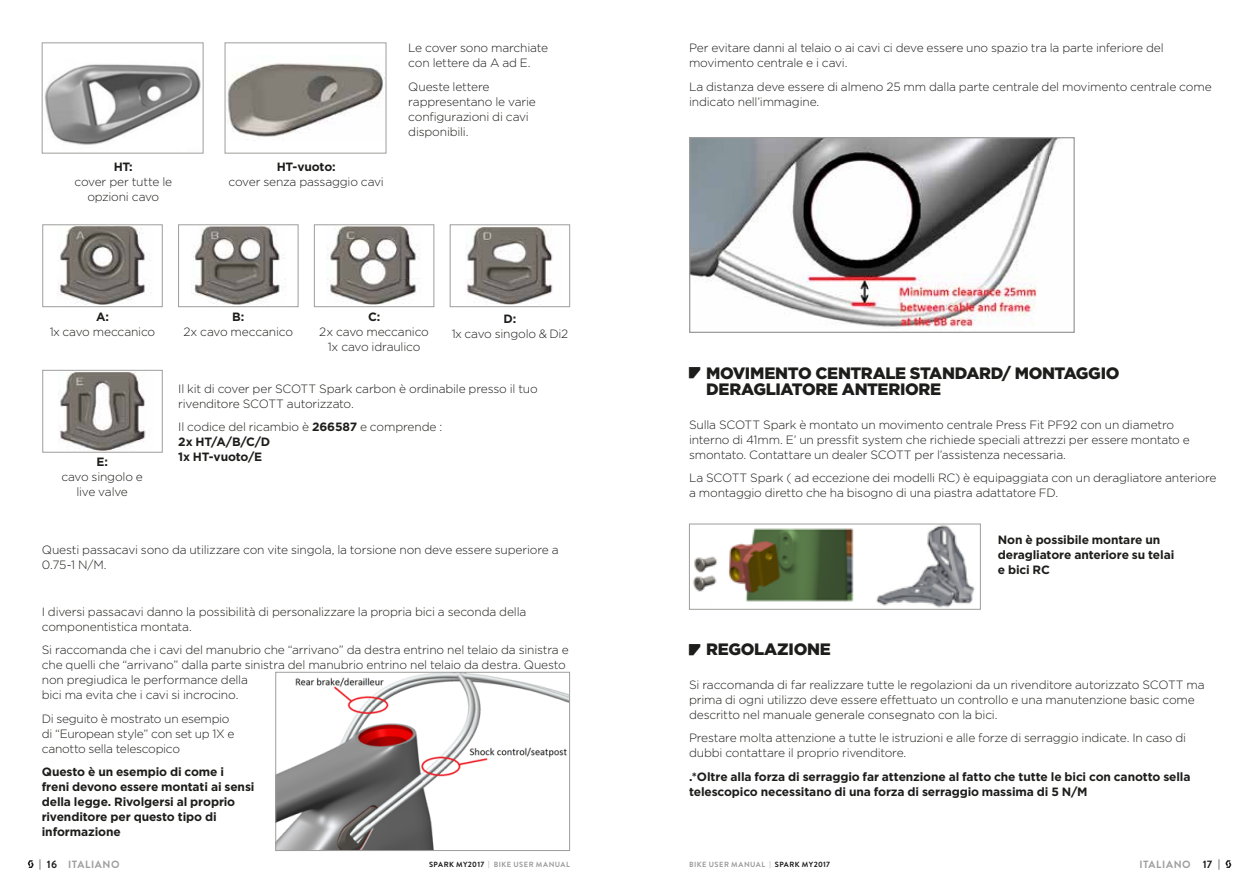
<style>
.page{position:relative;width:1259px;height:893px;background:#fff}
.page>*{position:absolute;margin:0;border:0;box-sizing:border-box;transform-origin:0 0}
.t1{font:900 16.5px/16.5px "Gotham";letter-spacing:-.02em;color:#1d1d1b}
.t2{font:300 12px/15px "Gotham";letter-spacing:-.015em;color:#1d1d1b}
.t3{font:700 12px/15px "Gotham";letter-spacing:-.01em;color:#1d1d1b}
.t4{font:700 10.5px "Brandon Text";letter-spacing:.06em;color:#9d9d9c}
.t5{font:700 10.5px "Brandon Text";color:#1d1d1b}
.t6{font:700 7.5px "Brandon Text";letter-spacing:.065em;color:#9d9d9c}
.s1{font-weight:700}
.s2{font-family:"manual Point";font-weight:400;font-size:27px}
.s3{color:#1d1d1b}
</style>
<div class="page">
<img style="left:277px;top:674px;width:291px;height:175px">
<div style="left:275px;top:672px;width:295px;height:179px;border:1px solid #9d9d9c"></div>
<img style="left:691px;top:139px;width:371px;height:188px">
<div style="left:689px;top:137px;width:385px;height:196px;border:1px solid #9d9d9c"></div>
<img style="left:693px;top:526px;width:282px;height:82px">
<div style="left:689px;top:524px;width:291px;height:86px;border:1px solid #9d9d9c"></div>
<img style="left:44px;top:64px;width:157px;height:81px">
<img style="left:57px;top:227px;width:95px;height:77px">
<div style="left:42px;top:225px;width:120px;height:82px;border:1px solid #9d9d9c"></div>
<img style="left:466px;top:227px;width:87px;height:77px">
<div style="left:450px;top:225px;width:120px;height:82px;border:1px solid #9d9d9c"></div>
<img style="left:227px;top:63px;width:156px;height:74px">
<div style="left:225px;top:43px;width:161px;height:110px;border:1px solid #9d9d9c"></div>
<img style="left:191px;top:227px;width:95px;height:77px">
<div style="left:178px;top:225px;width:120px;height:82px;border:1px solid #9d9d9c"></div>
<img style="left:58px;top:372px;width:88px;height:78px">
<div style="left:42px;top:370px;width:120px;height:82px;border:1px solid #9d9d9c"></div>
<img style="left:326px;top:227px;width:93px;height:78px">
<div style="left:314px;top:225px;width:120px;height:82px;border:1px solid #9d9d9c"></div>
<svg style="left:1225px;top:860px;width:6px;height:8px"></svg>
<svg style="left:28px;top:860px;width:6px;height:8px"></svg>
<p class="t3" style="left:114px;top:159px;width:20px">HT:</p>
<p class="t2" style="left:74px;top:174px;width:99px;text-align:center">cover per tutte le opzioni cavo</p>
<p class="t3" style="left:277px;top:159px;width:60px">HT-vuoto:</p>
<p class="t2" style="left:228px;top:174px;width:157px">cover senza passaggio cavi</p>
<p class="t2" style="left:408px;top:40px;width:141px">Le cover sono marchiate con lettere da A ad E.</p>
<p class="t2" style="left:408px;top:79px;width:129px">Queste lettere rappresentano le varie configurazioni di cavi disponibili.</p>
<p class="t2" style="left:689px;top:40px;width:476px">Per evitare danni al telaio o ai cavi ci deve essere uno spazio tra la parte inferiore del movimento centrale e i cavi.</p>
<p class="t2" style="left:689px;top:79px;width:524px">La distanza deve essere di almeno 25 mm dalla parte centrale del movimento centrale come indicato nell’immagine.</p>
<p class="t3" style="left:368px;top:309px;width:14px">C:</p>
<p class="t2" style="left:319px;top:324px;width:111px;text-align:center">2x cavo meccanico<br>1x cavo idraulico</p>
<p class="t2" style="left:178px;top:380px;width:361px">Il kit di cover per SCOTT Spark carbon è ordinabile presso il tuo rivenditore SCOTT autorizzato.</p>
<p class="t2" style="left:178px;top:419px;width:265px">Il codice del ricambio è <span class="s1">266587</span> e comprende :<br><span class="s1">2x HT/A/B/C/D<br>1x HT-vuoto/E</span></p>
<p class="t3" style="left:232px;top:309px;width:14px">B:</p>
<p class="t2" style="left:183px;top:324px;width:111px">2x cavo meccanico</p>
<p class="t3" style="left:96px;top:309px;width:14px">A:</p>
<p class="t2" style="left:50px;top:324px;width:107px">1x cavo meccanico</p>
<p class="t3" style="left:503px;top:311px;width:14px">D:</p>
<p class="t2" style="left:452px;top:325px;width:118px">1x cavo singolo &amp; Di2</p>
<h1 class="t1" style="left:706px;top:365px;width:415px;text-indent:-17px"><span class="s2">•</span> MOVIMENTO CENTRALE STANDARD/ MONTAGGIO<br>DERAGLIATORE ANTERIORE</h1>
<p class="t2" style="left:689px;top:417px;width:502px">Sulla SCOTT Spark è montato un movimento centrale Press Fit PF92 con un diametro interno di 41mm. E’ un pressfit system che richiede speciali attrezzi per essere montato e smontato. Contattare un dealer SCOTT per l’assistenza necessaria.</p>
<p class="t2" style="left:689px;top:470px;width:529px">La SCOTT Spark ( ad eccezione dei modelli RC) è equipaggiata con un deragliatore anteriore a montaggio diretto che ha bisogno di una piastra adattatore FD.</p>
<p class="t3" style="left:997px;top:532px;width:178px">Non è possibile montare un deragliatore anteriore su telai e bici RC</p>
<p class="t3" style="left:96px;top:454px;width:13px">E:</p>
<p class="t2" style="left:61px;top:469px;width:83px;text-align:center">cavo singolo e live valve</p>
<p class="t2" style="left:42px;top:542px;width:518px">Questi passacavi sono da utilizzare con vite singola, la torsione non deve essere superiore a<br>0.75-1 N/M.</p>
<p class="t2" style="left:42px;top:604px;width:486px">I diversi passacavi danno la possibilità di personalizzare la propria bici a seconda della componentistica montata.</p>
<p class="t2" style="left:42px;top:642px;width:528px">Si raccomanda che i cavi del manubrio che “arrivano” da destra entrino nel telaio da sinistra e che quelli che “arrivano” dalla parte sinistra del manubrio entrino nel telaio da destra. Questo non pregiudica le performance della<br>bici ma evita che i cavi si incrocino.</p>
<p class="t2" style="left:42px;top:711px;width:194px">Di seguito è mostrato un esempio di “European style” con set up 1X e canotto sella telescopico</p>
<p class="t3" style="left:42px;top:765px;width:214px">Questo è un esempio di come i freni devono essere montati ai sensi della legge. Rivolgersi al proprio rivenditore per questo tipo di informazione</p>
<p class="t5" style="left:39px;top:857px;width:19px">| 16</p>
<p class="t6" style="left:429px;top:859px;width:142px"><span class="s3">SPARK MY2017</span> | BIKE USER MANUAL</p>
<p class="t6" style="left:689px;top:859px;width:142px">BIKE USER MANUAL | <span class="s3">SPARK MY2017</span></p>
<p class="t5" style="left:1202px;top:857px;width:19px">17 |</p>
<h1 class="t1" style="left:689px;top:641px;width:143px"><span class="s2">•</span>REGOLAZIONE</h1>
<p class="t2" style="left:689px;top:677px;width:517px">Si raccomanda di far realizzare tutte le regolazioni da un rivenditore autorizzato SCOTT ma prima di ogni utilizzo deve essere effettuato un controllo e una manutenzione basic come descritto nel manuale generale consegnato con la bici.</p>
<p class="t2" style="left:689px;top:730px;width:499px">Prestare molta attenzione a tutte le istruzioni e alle forze di serraggio indicate. In caso di dubbi contattare il proprio rivenditore.</p>
<p class="t3" style="left:689px;top:769px;width:503px">.*Oltre alla forza di serraggio far attenzione al fatto che tutte le bici con canotto sella telescopico necessitano di una forza di serraggio massima di 5 N/M</p>
<p class="t4" style="left:68px;top:857px;width:53px">ITALIANO</p>
<p class="t4" style="left:1139px;top:857px;width:53px">ITALIANO</p>
</div>
